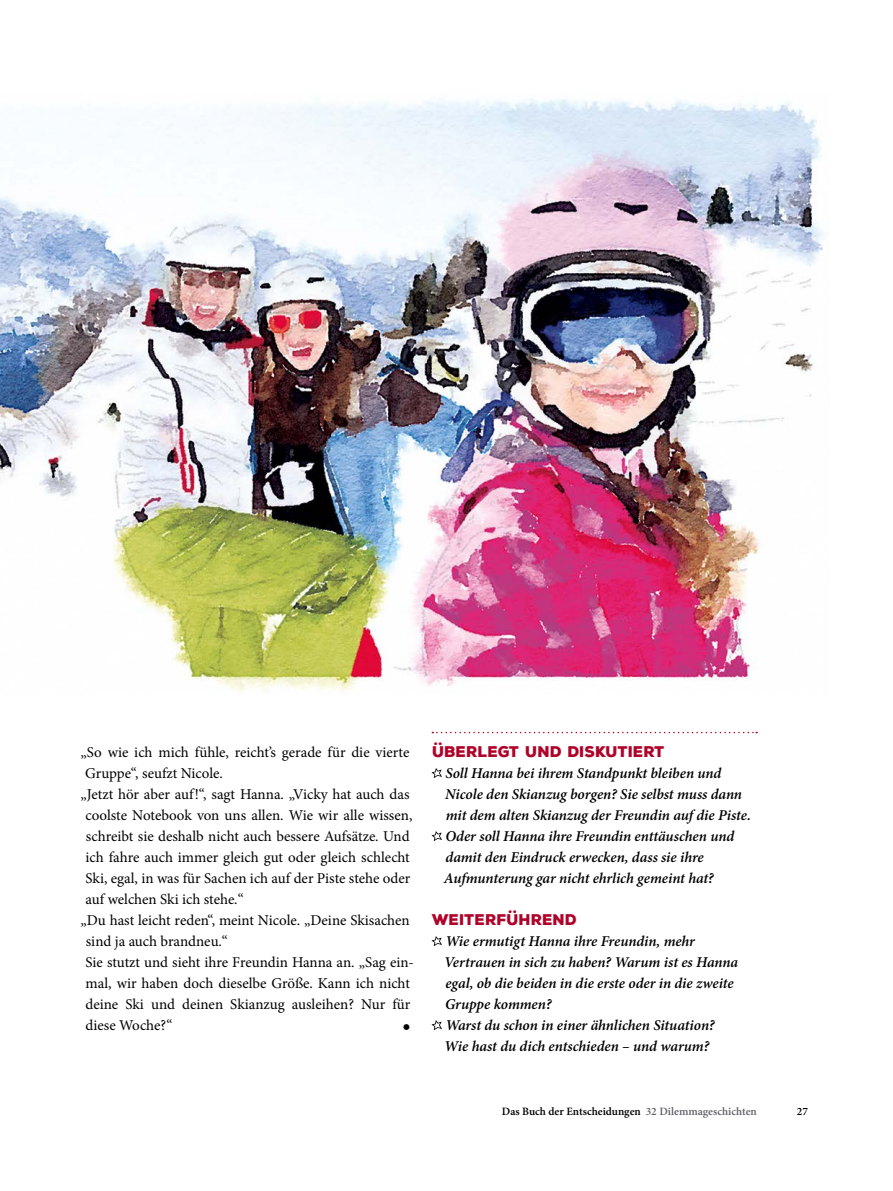
<style>
.page{position:relative;width:893px;height:1191px;background:#fff}
.page>*{position:absolute;margin:0;border:0;box-sizing:border-box;transform-origin:0 0}
.t1{font:15px "Minion Pro";color:#000}
.t2{font:italic 600 15px/21px "Minion Pro";letter-spacing:-.005em;color:#000}
.t3{font:900 15px "Nexa Rust Sans";color:#af032a}
.t4{font:15px "Nexa Rust Extras Free";color:#000}
.t5{font:600 11.25px "Minion Pro";color:#000}
.s1{color:#626267}
</style>
<div class="page">
<svg style="left:432px;top:732px;width:325px;height:1px"></svg>
<svg style="left:431px;top:768px;width:11px;height:10px"></svg>
<svg style="left:431px;top:831px;width:11px;height:10px"></svg>
<svg style="left:431px;top:936px;width:11px;height:10px"></svg>
<svg style="left:431px;top:1020px;width:11px;height:10px"></svg>
<img style="left:0;top:98px;width:825px;height:594px">
<p class="t1" style="left:80px;top:742px;width:331px">„So wie ich mich fühle, reicht’s gerade für die vierte</p>
<p class="t1" style="left:85px;top:763px;width:139px">Gruppe“, seufzt Nicole.</p>
<p class="t1" style="left:80px;top:784px;width:331px">„Jetzt hör aber auf!“, sagt Hanna. „Vicky hat auch das</p>
<p class="t1" style="left:85px;top:805px;width:329px">coolste Notebook von uns allen. Wie wir alle wissen,</p>
<p class="t1" style="left:86px;top:826px;width:325px">schreibt sie deshalb nicht auch bessere Aufsätze. Und</p>
<p class="t1" style="left:86px;top:847px;width:326px">ich fahre auch immer gleich gut oder gleich schlecht</p>
<p class="t1" style="left:86px;top:868px;width:326px">Ski, egal, in was für Sachen ich auf der Piste stehe oder</p>
<p class="t1" style="left:86px;top:889px;width:160px">auf welchen Ski ich stehe.“</p>
<p class="t1" style="left:80px;top:910px;width:331px">„Du hast leicht reden“, meint Nicole. „Deine Skisachen</p>
<p class="t1" style="left:86px;top:931px;width:144px">sind ja auch brandneu.“</p>
<p class="t1" style="left:86px;top:952px;width:330px">Sie stutzt und sieht ihre Freundin Hanna an. „Sag ein-</p>
<p class="t1" style="left:86px;top:973px;width:326px">mal, wir haben doch dieselbe Größe. Kann ich nicht</p>
<p class="t1" style="left:85px;top:994px;width:327px">deine Ski und deinen Skianzug ausleihen? Nur für</p>
<p class="t1" style="left:85px;top:1015px;width:88px">diese Woche?“</p>
<p class="t4" style="left:403px;top:1016px;width:9px">B</p>
<p class="t3" style="left:433px;top:741px;width:234px">ÜBERLEGT UND DISKUTIERT</p>
<p class="t2" style="left:444px;top:762px;width:309px">Soll Hanna bei ihrem Standpunkt bleiben und Nicole den Skianzug borgen? Sie selbst muss dann mit dem alten Skianzug der Freundin auf die Piste.<br>Oder soll Hanna ihre Freundin enttäuschen und damit den Eindruck erwecken, dass sie ihre Aufmunterung gar nicht ehrlich gemeint hat?</p>
<p class="t3" style="left:432px;top:909px;width:147px">WEITERFÜHREND</p>
<p class="t2" style="left:444px;top:930px;width:295px">Wie ermutigt Hanna ihre Freundin, mehr Vertrauen in sich zu haben? Warum ist es Hanna egal, ob die beiden in die erste oder in die zweite Gruppe kommen?<br>Warst du schon in einer ähnlichen Situation?<br>Wie hast du dich entschieden – und warum?</p>
<p class="t5" style="left:502px;top:1104px;width:257px">Das Buch der Entscheidungen <span class="s1">32 Dilemmageschichten</span></p>
<p class="t5" style="left:797px;top:1104px;width:13px">27</p>
</div>
